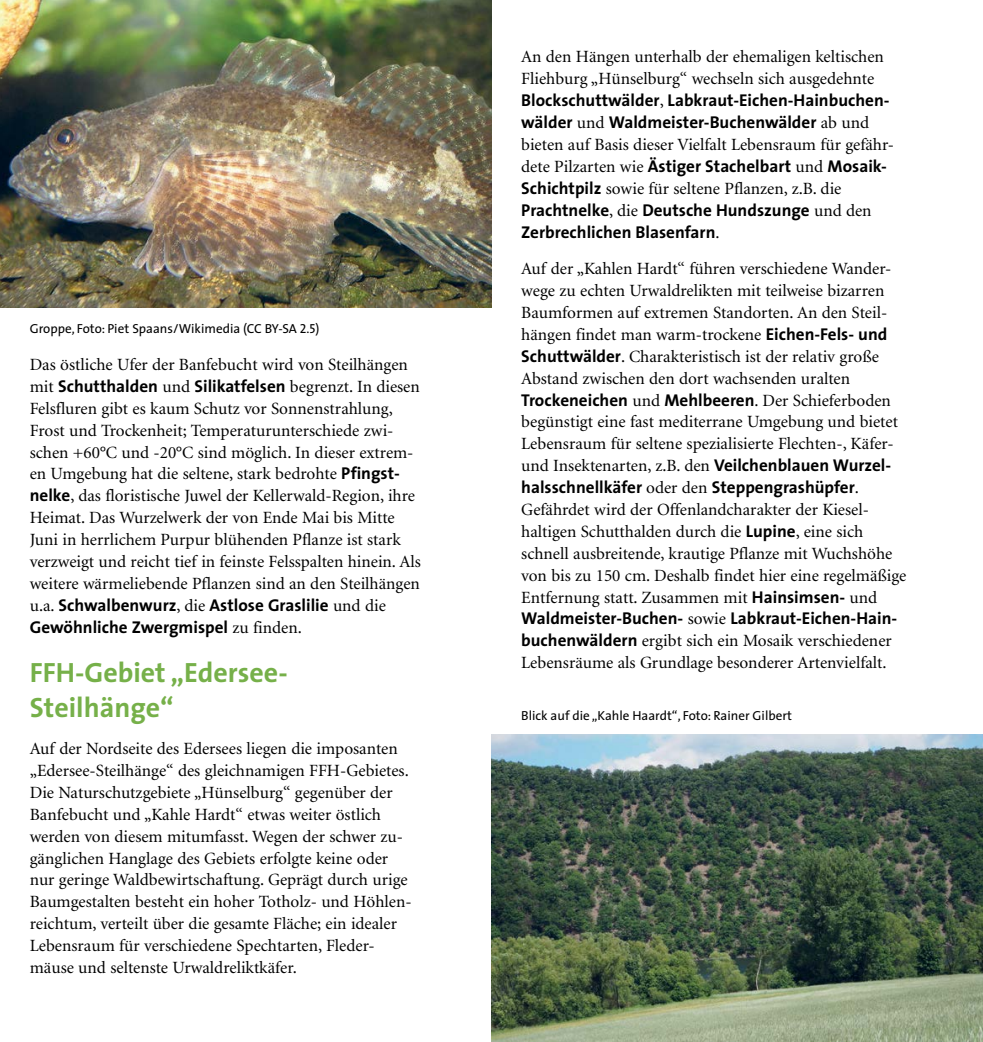
<style>
.page{position:relative;width:983px;height:1042px;background:#fff}
.page>*{position:absolute;margin:0;border:0;box-sizing:border-box;transform-origin:0 0}
.t1{font:700 28px/35px "The Sans";color:#76b049}
.t2{font:17.15px/21.9px "Minion";color:#000}
.t3{font:700 17.15px/21.9px "The Sans";color:#000}
.t4{font:13.12px "The Sans";color:#000}
.s1{font-family:"The Sans Caps"}
.s2{font-family:"Minion";font-weight:400}
.s3{font-family:"The Sans";font-weight:700}
</style>
<div class="page">
<img style="left:0;top:0;width:491px;height:308px">
<img style="left:491px;top:734px;width:491px;height:308px">
<p class="t4" style="left:30px;top:318px;width:291px">Groppe, Foto: Piet Spaans/Wikimedia (CC BY-SA <span class="s1">2.5</span>)</p>
<p class="t2" style="left:30px;top:354px;width:379px">Das östliche Ufer der Banfebucht wird von Steilhängen</p>
<p class="t3" style="left:30px;top:375px;width:391px"><span class="s2">mit</span> Schutthalden <span class="s2">und</span> Silikatfelsen <span class="s2">begrenzt. In diesen</span></p>
<p class="t2" style="left:30px;top:398px;width:392px">Felsfluren gibt es kaum Schutz vor Sonnenstrahlung, Frost und Trockenheit; Temperaturunterschiede zwi&shy;schen +60°C und -20°C sind möglich. In dieser extrem&shy;en Umgebung hat die seltene, stark bedrohte <span class="s3">Pfingst&shy;nelke</span>, das floristische Juwel der Kellerwald-Region, ihre Heimat. Das Wurzelwerk der von Ende Mai bis Mitte Juni in herrlichem Purpur blühenden Pflanze ist stark verzweigt und reicht tief in feinste Felsspalten hinein. Als weitere wärmeliebende Pflanzen sind an den Steilhängen</p>
<p class="t3" style="left:30px;top:593px;width:357px"><span class="s2">u.a.</span> Schwalbenwurz<span class="s2">, die</span> Astlose Graslilie <span class="s2">und die<br></span>Gewöhnliche Zwergmispel <span class="s2">zu finden.</span></p>
<h1 class="t1" style="left:30px;top:655px;width:259px">FFH-Gebiet „Edersee-<br>Steilhänge“</h1>
<p class="t2" style="left:30px;top:738px;width:381px">Auf der Nordseite des Edersees liegen die imposanten „Edersee-Steilhänge“ des gleichnamigen FFH-Gebietes.<br>Die Naturschutzgebiete „Hünselburg“ gegenüber der Banfebucht und „Kahle Hardt“ etwas weiter östlich werden von diesem mitumfasst. Wegen der schwer zu&shy;gänglichen Hanglage des Gebiets erfolgte keine oder nur geringe Waldbewirtschaftung. Geprägt durch urige Baumgestalten besteht ein hoher Totholz- und Höhlen&shy;reichtum, verteilt über die gesamte Fläche; ein idealer Lebensraum für verschiedene Spechtarten, Fleder&shy;mäuse und seltenste Urwaldreliktkäfer.</p>
<p class="t2" style="left:521px;top:47px;width:364px">An den Hängen unterhalb der ehemaligen keltischen<br>Fliehburg „Hünselburg“ wechseln sich ausgedehnte</p>
<p class="t3" style="left:521px;top:89px;width:368px">Blockschuttwälder<span class="s2">,</span> Labkraut-Eichen-Hainbuchen&shy;wälder <span class="s2">und</span> Waldmeister-Buchenwälder <span class="s2">ab und</span></p>
<p class="t2" style="left:521px;top:134px;width:374px">bieten auf Basis dieser Vielfalt Lebensraum für gefähr-</p>
<p class="t3" style="left:521px;top:155px;width:367px"><span class="s2">dete Pilzarten wie</span> Ästiger Stachelbart <span class="s2">und</span> Mosaik-</p>
<p class="t2" style="left:521px;top:178px;width:321px"><span class="s3">Schichtpilz</span> sowie für seltene Pflanzen, z.B. die</p>
<p class="t3" style="left:521px;top:198px;width:352px">Prachtnelke<span class="s2">, die</span> Deutsche Hundszunge <span class="s2">und den<br></span>Zerbrechlichen Blasenfarn<span class="s2">.</span></p>
<p class="t2" style="left:521px;top:258px;width:369px">Auf der „Kahlen Hardt“ führen verschiedene Wander&shy;wege zu echten Urwaldrelikten mit teilweise bizarren Baumformen auf extremen Standorten. An den Steil&shy;hängen findet man warm-trockene <span class="s3">Eichen-Fels- und Schuttwälder</span>. Charakteristisch ist der relativ große Abstand zwischen den dort wachsenden uralten</p>
<p class="t3" style="left:521px;top:388px;width:371px">Trockeneichen <span class="s2">und</span> Mehlbeeren<span class="s2">. Der Schieferboden</span></p>
<p class="t2" style="left:521px;top:412px;width:378px">begünstigt eine fast mediterrane Umgebung und bietet<br>Lebensraum für seltene spezialisierte Flechten-, Käfer&shy;und Insektenarten, z.B. den <span class="s3">Veilchenblauen Wurzel-</span></p>
<p class="t3" style="left:521px;top:476px;width:339px">halsschnellkäfer <span class="s2">oder den</span> Steppengrashüpfer<span class="s2">.</span></p>
<p class="t2" style="left:521px;top:499px;width:386px">Gefährdet wird der Offenlandcharakter der Kiesel&shy;haltigen Schutthalden durch die <span class="s3">Lupine</span>, eine sich schnell ausbreitende, krautige Pflanze mit Wuchshöhe von bis zu 150 cm. Deshalb findet hier eine regelmäßige Entfernung statt. Zusammen mit <span class="s3">Hainsimsen-</span> und</p>
<p class="t3" style="left:521px;top:607px;width:376px">Waldmeister-Buchen- <span class="s2">sowie</span> Labkraut-Eichen-Hain-</p>
<p class="t2" style="left:521px;top:630px;width:372px"><span class="s3">buchenwäldern</span> ergibt sich ein Mosaik verschiedener<br>Lebensräume als Grundlage besonderer Artenvielfalt.</p>
<p class="t4" style="left:521px;top:704px;width:272px">Blick auf die „Kahle Haardt“, Foto: Rainer Gilbert</p>
</div>
